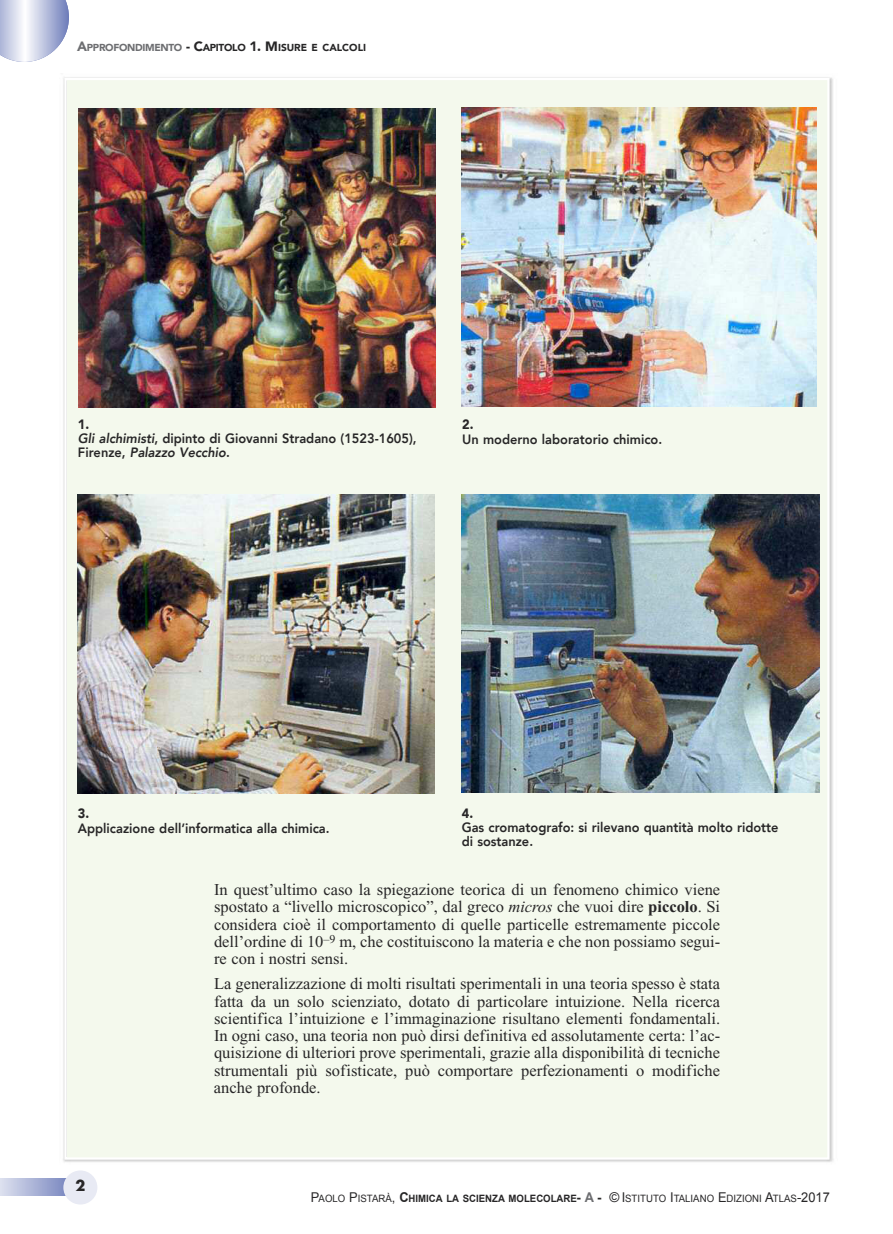
<style>
.page{position:relative;width:893px;height:1234px;background:#fff}
.page>*{position:absolute;margin:0;border:0;box-sizing:border-box;transform-origin:0 0}
.t1{font:16.5px/17.2px "Times";color:#272627;text-align:justify}
.t2{font:700 16.5px "Futura T";color:#272627}
.t3{font:800 13.5px/14.2px "Avenir";color:#272627;scale:.95 1}
.t4{font:900 13.5px "Avenir";color:#272627;scale:.95 1}
.t5{font:10.2px "Arial";color:#272627;scale:.95 1}
.t6{font:900 10.2px "Avenir";letter-spacing:-.03em;color:#272627}
.s1{font-size:13.5px;color:#6d6e71}
.s2{color:#6d6e71}
.s3{font-size:13.5px}
.s4{font-weight:900}
.s5{font-style:italic}
.s6{font-weight:700}
.s7{font-weight:700;font-size:13.5px}
.s8{font-weight:700;font-size:13.5px;color:#6d6e71}
</style>
<div class="page">
<svg style="left:0;top:0;width:69px;height:62px"></svg>
<svg style="left:0;top:1178px;width:65px;height:17px"></svg>
<div style="left:63px;top:1170px;width:34px;height:34px;background:#e8eaf4;border-radius:17px"></div>
<img style="left:63px;top:77px;width:771px;height:1085px">
<div style="left:67px;top:80px;width:760px;height:1077px;background:#f4f9ed"></div>
<img style="left:78px;top:108px;width:357px;height:299px">
<img style="left:78px;top:494px;width:356px;height:299px">
<img style="left:462px;top:107px;width:355px;height:299px">
<img style="left:462px;top:494px;width:357px;height:298px">
<p class="t6" style="left:77px;top:41px;width:290px"><span class="s1">A</span><span class="s2">PPROFONDIMENTO</span> <span class="s3">- C</span>APITOLO <span class="s3">1. M</span>ISURE E CALCOLI</p>
<p class="t3" style="left:78px;top:417px;width:358px"><span class="s4">1.<br></span><span class="s5">Gli alchimisti</span>, dipinto di Giovanni Stradano (1523-1605),<br>Firenze, <span class="s5">Palazzo Vecchio</span>.</p>
<p class="t4" style="left:462px;top:415px;width:13px">2.</p>
<p class="t3" style="left:462px;top:432px;width:212px">Un moderno laboratorio chimico.</p>
<p class="t4" style="left:78px;top:803px;width:13px">3.</p>
<p class="t3" style="left:78px;top:821px;width:267px">Applicazione dell’informati ca alla chimica.</p>
<p class="t4" style="left:462px;top:804px;width:13px">4.</p>
<p class="t3" style="left:462px;top:820px;width:335px">Gas cromatografo: si rile vano quantità molto ridotte di so stanze.</p>
<p class="t2" style="left:76px;top:1175px;width:11px">2</p>
<p class="t1" style="left:214px;top:882px;width:508px">In quest’ultimo caso la spiegazione teorica di un fenomeno chimico viene spostato a “livello microscopico”, dal greco <span class="s5">micros</span> che vuoi dire <span class="s6">piccolo</span>. Si considera cioè il comportamento di quelle particelle estremamente piccole dell’ordine di 10<sup>–9</sup> m, che costituiscono la materia e che non possiamo segui&shy;re con i nostri sensi.</p>
<p class="t1" style="left:214px;top:976px;width:508px">La generalizzazione di molti risultati sperimentali in una teo ria spesso è stata fatta da un solo scienziato, dotato di particola re intuizione. Nella ricerca scientifica l’intuizione e l’immagina zione risultano elementi fondamentali.<br>In ogni caso, una teoria non può dirsi definitiva ed assolutamente certa: l’ac&shy;quisizione di ulteriori prove sperimentali, grazie alla disponibilità di tecni che strumentali più sofisticate, può comportare perfezionamen ti o modifiche anche profonde.</p>
<p class="t5" style="left:311px;top:1192px;width:548px"><span class="s3">P</span>AOLO <span class="s3">P</span>ISTARÀ<span class="s3">,</span> <span class="s7">C</span><span class="s6">HIMICA LA SCIENZA MOLECOLARE</span><span class="s7">-</span> <span class="s8">A</span> <span class="s7">-</span> <span class="s3">© I</span>STITUTO <span class="s3">I</span>TALIANO <span class="s3">E</span>DIZIONI <span class="s3">A</span>TLAS<span class="s3">-2017</span></p>
</div>
